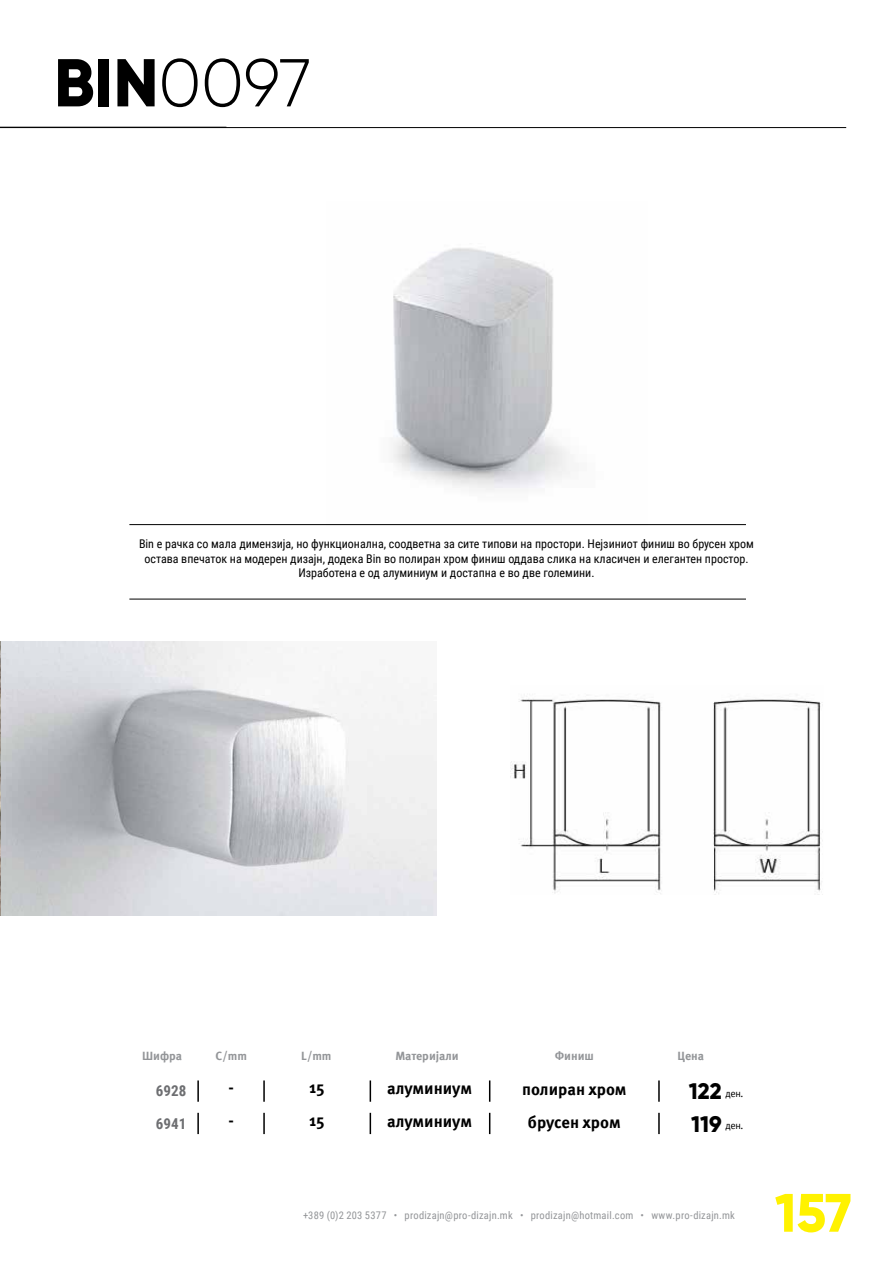
<style>
.page{position:relative;width:893px;height:1263px;background:#fff}
.page>*{position:absolute;margin:0;border:0;box-sizing:border-box;transform-origin:0 0}
.t1{font:300 67.5px "Gilroy";color:#000}
.t2{font:800 54px "Gilroy";color:#fff200}
.t3{font:800 22.5px/33px "Gilroy";color:#000}
.t4{font:700 16.5px/33px "Meta Pro";color:#000}
.t5{font:700 15px "Roboto Condensed";color:#6d6e71}
.t6{font:12px/14.4px "Roboto Condensed";color:#000;text-align:center}
.t7{font:700 12px "Meta Pro";color:#939598}
.t8{font:10.5px "Roboto Condensed";letter-spacing:.02em;color:#939598}
.t9{font:10.2px "Meta Pro";letter-spacing:-.03em;color:#000}
.s1{font-weight:800}
</style>
<div class="page">
<img style="left:326px;top:248px;width:321px;height:278px">
<hr style="left:129px;top:524px;width:617px;height:1px;background:#000">
<hr style="left:129px;top:599px;width:617px;height:1px;background:#000">
<hr style="left:0;top:127px;width:846px;height:1px;background:#000">
<img style="left:0;top:642px;width:436px;height:274px">
<img style="left:510px;top:699px;width:313px;height:195px">
<hr style="left:197px;top:1080px;width:2px;height:22px;background:#000">
<svg style="left:370px;top:1080px;width:1px;height:22px"></svg>
<hr style="left:263px;top:1080px;width:2px;height:22px;background:#000">
<hr style="left:197px;top:1113px;width:2px;height:21px;background:#000">
<svg style="left:370px;top:1113px;width:1px;height:21px"></svg>
<hr style="left:263px;top:1113px;width:2px;height:21px;background:#000">
<svg style="left:489px;top:1080px;width:1px;height:22px"></svg>
<hr style="left:658px;top:1080px;width:2px;height:22px;background:#000">
<svg style="left:489px;top:1113px;width:1px;height:21px"></svg>
<hr style="left:658px;top:1113px;width:2px;height:21px;background:#000">
<h1 class="t1" style="left:54px;top:42px;width:259px"><span class="s1">BIN</span>0097</h1>
<p class="t6" style="left:139px;top:536px;width:616px">Bin е рачка со мала димензија, но функционална, соодветна за сите типови на простори. Нејзиниот финиш во брусен хром остава впечаток на модерен дизајн, додека Bin во полиран хром финиш оддава слика на класичен и елегантен простор.<br>Изработена е од алуминиум и достапна е во две големини.</p>
<p class="t7" style="left:142px;top:1046px;width:42px">Шифра</p>
<p class="t7" style="left:215px;top:1046px;width:33px">C/mm</p>
<p class="t7" style="left:301px;top:1046px;width:32px">L/mm</p>
<p class="t7" style="left:395px;top:1046px;width:65px">Материјали</p>
<p class="t7" style="left:555px;top:1046px;width:41px">Финиш</p>
<p class="t7" style="left:677px;top:1046px;width:28px">Цена</p>
<h3 class="t3" style="left:689px;top:1074px;width:35px">122<br>119</h3>
<h3 class="t4" style="left:309px;top:1070px;width:17px">15<br>15</h3>
<h3 class="t4" style="left:229px;top:1070px;width:7px">- -</h3>
<h3 class="t4" style="left:387px;top:1070px;width:86px">алуминиум алуминиум</h3>
<h3 class="t4" style="left:522px;top:1072px;width:106px;text-align:center">полиран хром брусен хром</h3>
<p class="t5" style="left:156px;top:1080px;width:32px">6928</p>
<p class="t5" style="left:156px;top:1113px;width:32px">6941</p>
<p class="t9" style="left:725px;top:1085px;width:20px">ден.</p>
<p class="t9" style="left:725px;top:1117px;width:20px">ден.</p>
<p class="t8" style="left:303px;top:1207px;width:433px">+389 (0)2 203 5377 • prodizajn@pro-dizajn.mk • prodizajn@hotmail.com • www.pro-dizajn.mk</p>
<h2 class="t2" style="left:775px;top:1179px;width:78px">157</h2>
</div>
